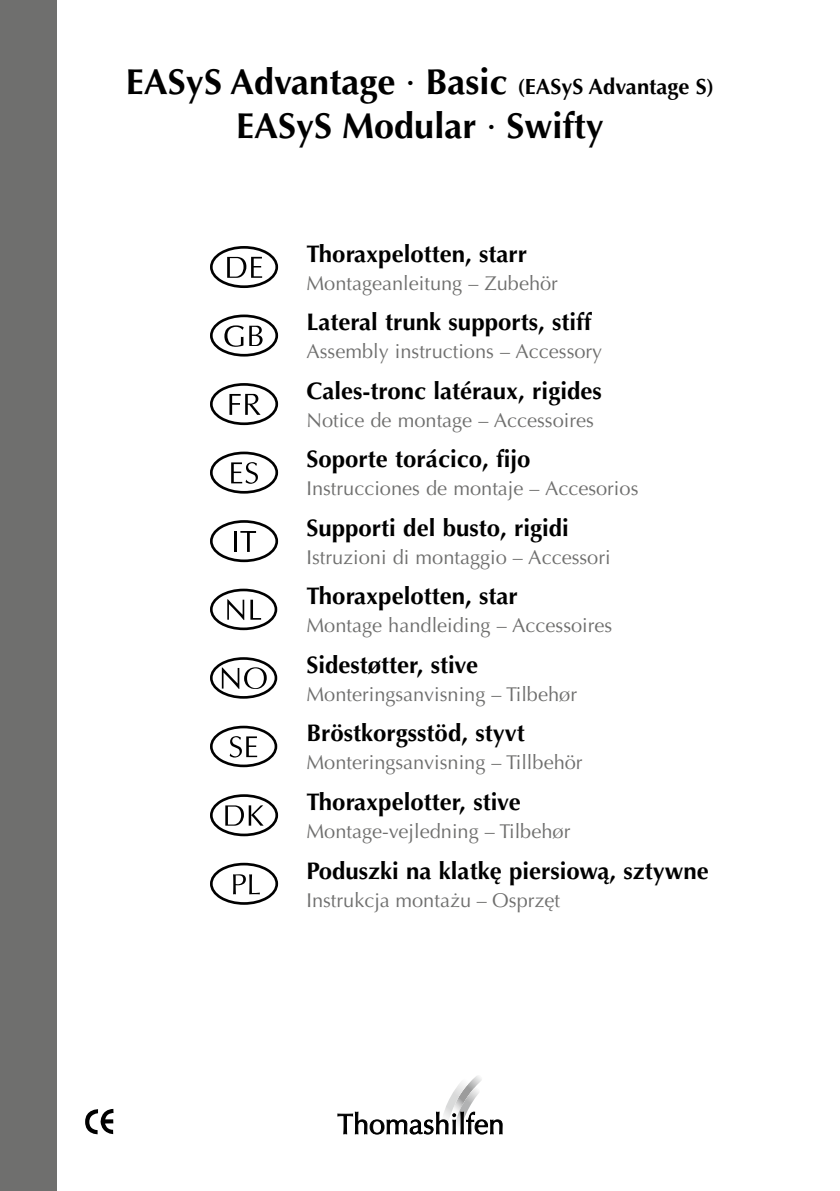
<style>
.page{position:relative;width:840px;height:1191px;background:#fff}
.page>*{position:absolute;margin:0;border:0;box-sizing:border-box;transform-origin:0 0}
.t1{font:700 36px/43.2px "Optima";color:#000;text-align:center}
.t2{font:700 24px "Optima";color:#000}
.t3{font:700 24px "Optima CE";color:#000}
.t4{font:20px "Optima";color:#6f6f6e}
.t5{font:20px "Optima CE";color:#6f6f6e}
.s1{font-weight:400}
.s2{font-size:22px}
</style>
<div class="page">
<div style="left:0;top:0;width:57px;height:1191px;background:#6f6f6e"></div>
<svg style="left:337px;top:1076px;width:165px;height:58px"></svg>
<svg style="left:85px;top:1109px;width:28px;height:25px"></svg>
<svg style="left:210px;top:862px;width:68px;height:42px"></svg>
<svg style="left:210px;top:794px;width:68px;height:42px"></svg>
<svg style="left:210px;top:725px;width:67px;height:42px"></svg>
<svg style="left:210px;top:657px;width:67px;height:41px"></svg>
<svg style="left:210px;top:588px;width:67px;height:42px"></svg>
<svg style="left:210px;top:520px;width:68px;height:42px"></svg>
<svg style="left:210px;top:451px;width:68px;height:42px"></svg>
<svg style="left:210px;top:383px;width:68px;height:42px"></svg>
<svg style="left:210px;top:314px;width:68px;height:42px"></svg>
<svg style="left:210px;top:246px;width:68px;height:42px"></svg>
<h1 class="t1" style="left:126px;top:61px;width:589px">EASyS Advantage <span class="s1">·</span> Basic <span class="s2">(EASyS Advantage S)<br></span>EASyS Modular <span class="s1">·</span> Swifty</h1>
<p class="t2" style="left:306px;top:240px;width:222px">Thoraxpelotten, starr</p>
<p class="t4" style="left:306px;top:271px;width:253px">Montageanleitung – Zubehör</p>
<p class="t2" style="left:306px;top:308px;width:286px">Lateral trunk supports, stiff</p>
<p class="t4" style="left:306px;top:340px;width:297px">Assembly instructions – Accessory</p>
<p class="t2" style="left:306px;top:377px;width:296px">Cales-tronc latéraux, rigides</p>
<p class="t4" style="left:306px;top:408px;width:289px">Notice de montage – Accessoires</p>
<p class="t2" style="left:306px;top:445px;width:225px">Soporte torácico, fijo</p>
<p class="t4" style="left:306px;top:477px;width:333px">Instrucciones de montaje – Accesorios</p>
<p class="t2" style="left:306px;top:514px;width:264px">Supporti del busto, rigidi</p>
<p class="t4" style="left:306px;top:545px;width:305px">Istruzioni di montaggio – Accessori</p>
<p class="t2" style="left:306px;top:582px;width:213px">Thoraxpelotten, star</p>
<p class="t4" style="left:306px;top:614px;width:307px">Montage handleiding – Accessoires</p>
<p class="t2" style="left:306px;top:651px;width:173px">Sidestøtter, stive</p>
<p class="t4" style="left:306px;top:682px;width:272px">Monteringsanvisning – Tilbehør</p>
<p class="t2" style="left:306px;top:719px;width:220px">Bröstkorgsstöd, styvt</p>
<p class="t4" style="left:306px;top:751px;width:277px">Monteringsanvisning – Tillbehör</p>
<p class="t2" style="left:306px;top:788px;width:215px">Thoraxpelotter, stive</p>
<p class="t4" style="left:306px;top:819px;width:265px">Montage-vejledning – Tilbehør</p>
<p class="t3" style="left:306px;top:855px;width:404px">Poduszki na klatkę piersiową, sztywne</p>
<p class="t5" style="left:306px;top:888px;width:255px">Instrukcja montażu – Osprzęt</p>
</div>
